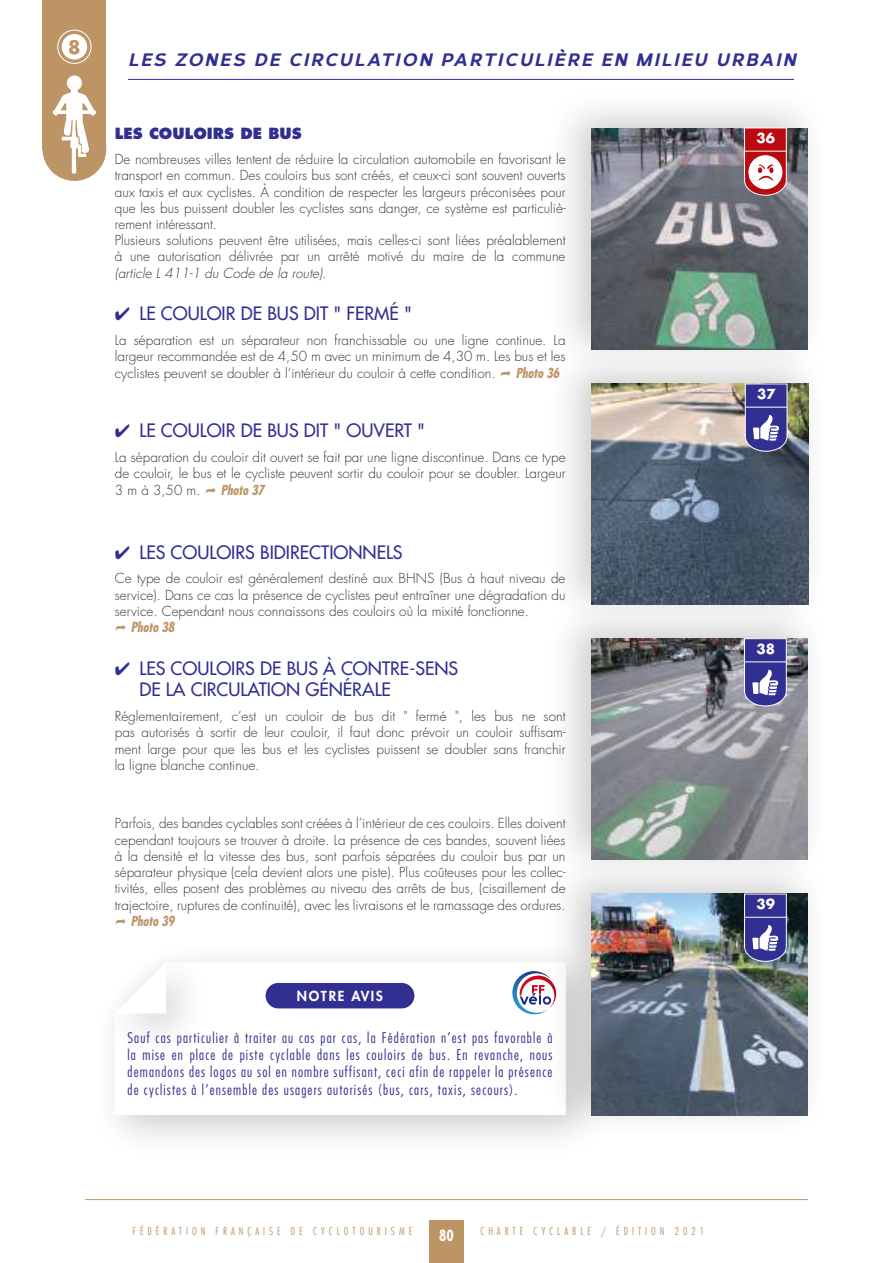
<style>
.page{position:relative;width:893px;height:1263px;background:#fff}
.page>*{position:absolute;margin:0;border:0;box-sizing:border-box;transform-origin:0 0}
.t1{font:18px/21.6px "Futura";color:#313092}
.t2{font:italic 800 18px "Corbert";letter-spacing:.11em;color:#313092}
.t3{font:700 18px "Futura";color:#bc9465}
.t4{font:800 15px "Futura";color:#313092}
.t5{font:700 condensed 15px "Futura";color:#fff}
.t6{font:300 condensed 14.4px/17.2px "Futura";letter-spacing:.08em;color:#313092;text-align:justify}
.t7{font:300 13.5px/16.2px "Futura";color:#393535;text-align:justify}
.t8{font:italic 700 condensed 13.5px "Futura";letter-spacing:-.01em;color:#bc9465}
.t9{font:800 13.5px "Futura";letter-spacing:.12em;color:#fff}
.t10{font:700 13.5px "Futura";color:#fff}
.t11{font:300 condensed 10.5px "Futura";letter-spacing:.38em;color:#bc9465}
.s1{font-style:italic}
</style>
<div class="page">
<div style="left:429px;top:1220px;width:34px;height:43px;background:#bc9465"></div>
<hr style="left:85px;top:1199px;width:723px;height:1px;background:#bc9465">
<hr style="left:128px;top:79px;width:666px;height:1px;background:#313092">
<div style="left:43px;top:0;width:63px;height:149px;background:#bc9465"></div>
<div style="left:43px;top:117px;width:63px;height:64px;background:#bc9465;border-radius:50%"></div>
<div style="left:62px;top:34px;width:25px;height:26px;background:#fff;border-radius:50%"></div>
<div style="left:57px;top:30px;width:34px;height:34px;border:1px solid #fff;border-radius:50%"></div>
<svg style="left:52px;top:75px;width:45px;height:99px"></svg>
<div style="left:92px;top:939px;width:518px;height:220px;background:#241f1f;opacity:.22"></div>
<svg style="left:115px;top:962px;width:431px;height:153px"></svg>
<div style="left:98px;top:945px;width:112px;height:112px;background:#241f1f;opacity:.22"></div>
<svg style="left:115px;top:962px;width:51px;height:51px"></svg>
<div style="left:266px;top:983px;width:148px;height:25px;background:#313092;border-radius:13px"></div>
<svg style="left:509px;top:971px;width:37px;height:46px"></svg>
<div style="left:546px;top:596px;width:283px;height:289px;background:#241f1f;opacity:.22"></div>
<img style="left:591px;top:638px;width:217px;height:214px">
<svg style="left:744px;top:638px;width:43px;height:69px;background:#5f5ea8"></svg>
<div style="left:546px;top:852px;width:283px;height:288px;background:#241f1f;opacity:.22"></div>
<img style="left:591px;top:894px;width:217px;height:221px">
<svg style="left:744px;top:893px;width:43px;height:69px;background:#5959a2"></svg>
<div style="left:546px;top:87px;width:283px;height:288px;background:#241f1f;opacity:.22"></div>
<img style="left:592px;top:129px;width:216px;height:212px">
<svg style="left:744px;top:127px;width:43px;height:69px"></svg>
<div style="left:546px;top:341px;width:284px;height:289px;background:#241f1f;opacity:.22"></div>
<img style="left:592px;top:384px;width:217px;height:221px">
<svg style="left:744px;top:383px;width:44px;height:69px;background:#5c5ba2"></svg>
<h1 class="t3" style="left:68px;top:35px;width:14px">8</h1>
<h1 class="t2" style="left:128px;top:46px;width:669px">LES ZONES DE CIRCULATION PARTICULIÈRE EN MILIEU URBAIN</h1>
<p class="t4" style="left:115px;top:125px;width:188px">LES COULOIRS DE BUS</p>
<p class="t7" style="left:115px;top:151px;width:452px;text-align:left">De nombreuses villes tentent de réduire la circulation automobile en favorisant le transport en commun. Des couloirs bus sont créés, et ceux-ci sont souvent ouverts aux taxis et aux cyclistes. À condition de respecter les largeurs préconisées pour que les bus puissent doubler les cyclistes sans danger, ce système est particuliè&shy;rement intéressant.<br>Plusieurs solutions peuvent être utilisées, mais celles-ci sont liées préalablement à une autorisation délivrée par un arrêté motivé du maire de la commune <span class="s1">(article L 411-1 du Code de la route)</span>.</p>
<h1 class="t1" style="left:115px;top:303px;width:299px">✔ LE COULOIR DE BUS DIT " FERMÉ "</h1>
<p class="t7" style="left:115px;top:332px;width:452px">La séparation est un séparateur non franchissable ou une ligne continue. La largeur recommandée est de 4,50 m avec un minimum de 4,30 m. Les bus et les cyclistes peuvent se doubler à l’intérieur du couloir à cette condition.</p>
<p class="t8" style="left:516px;top:364px;width:45px">Photo 36</p>
<h1 class="t1" style="left:115px;top:420px;width:312px">✔ LE COULOIR DE BUS DIT " OUVERT "</h1>
<p class="t7" style="left:115px;top:449px;width:452px">La séparation du couloir dit ouvert se fait par une ligne discontinue. Dans ce type de couloir, le bus et le cycliste peuvent sortir du couloir pour se doubler. Largeur 3 m à 3,50 m.</p>
<p class="t8" style="left:221px;top:481px;width:45px">Photo 37</p>
<h1 class="t1" style="left:115px;top:541px;width:289px">✔ LES COULOIRS BIDIRECTIONNELS</h1>
<p class="t7" style="left:115px;top:570px;width:452px">Ce type de couloir est généralement destiné aux BHNS (Bus à haut niveau de service). Dans ce cas la présence de cyclistes peut entraîner une dégradation du service. Cependant nous connaissons des couloirs où la mixité fonctionne.</p>
<p class="t8" style="left:131px;top:618px;width:45px">Photo 38</p>
<h1 class="t1" style="left:139px;top:657px;width:320px;text-indent:-25px">✔ LES COULOIRS DE BUS À CONTRE-SENS<br>DE LA CIRCULATION GÉNÉRALE</h1>
<p class="t7" style="left:115px;top:708px;width:452px">Réglementairement, c’est un couloir de bus dit " fermé ", les bus ne sont pas autorisés à sortir de leur couloir, il faut donc prévoir un couloir suffisam&shy;ment large pour que les bus et les cyclistes puissent se doubler sans franchir la ligne blanche continue.</p>
<p class="t7" style="left:115px;top:816px;width:452px">Parfois, des bandes cyclables sont créées à l’intérieur de ces couloirs. Elles doivent cependant toujours se trouver à droite. La présence de ces bandes, souvent liées à la densité et la vitesse des bus, sont parfois séparées du couloir bus par un séparateur physique (cela devient alors une piste). Plus coûteuses pour les collec&shy;tivités, elles posent des problèmes au niveau des arrêts de bus, (cisaillement de trajectoire, ruptures de continuité), avec les livraisons et le ramassage des ordures.</p>
<p class="t8" style="left:131px;top:912px;width:45px">Photo 39</p>
<p class="t9" style="left:297px;top:987px;width:88px">NOTRE AVIS</p>
<p class="t6" style="left:128px;top:1029px;width:426px">Sauf cas particulier à traiter au cas par cas, la Fédération n’est pas favorable à la mise en place de piste cyclable dans les couloirs de bus. En revanche, nous demandons des logos au sol en nombre suffisant, ceci afin de rappeler la présence de cyclistes à l’ensemble des usagers autorisés (bus, cars, taxis, secours).</p>
<p class="t10" style="left:756px;top:129px;width:20px">36</p>
<p class="t10" style="left:757px;top:385px;width:20px">37</p>
<p class="t10" style="left:756px;top:639px;width:20px">38</p>
<p class="t10" style="left:756px;top:895px;width:20px">39</p>
<p class="t11" style="left:132px;top:1225px;width:281px">FÉDÉRATION FRANÇAISE DE CYCLOTOURISME</p>
<p class="t11" style="left:480px;top:1225px;width:225px">CHARTE CYCLABLE / ÉDITION 2021</p>
<p class="t5" style="left:439px;top:1226px;width:16px">80</p>
</div>
